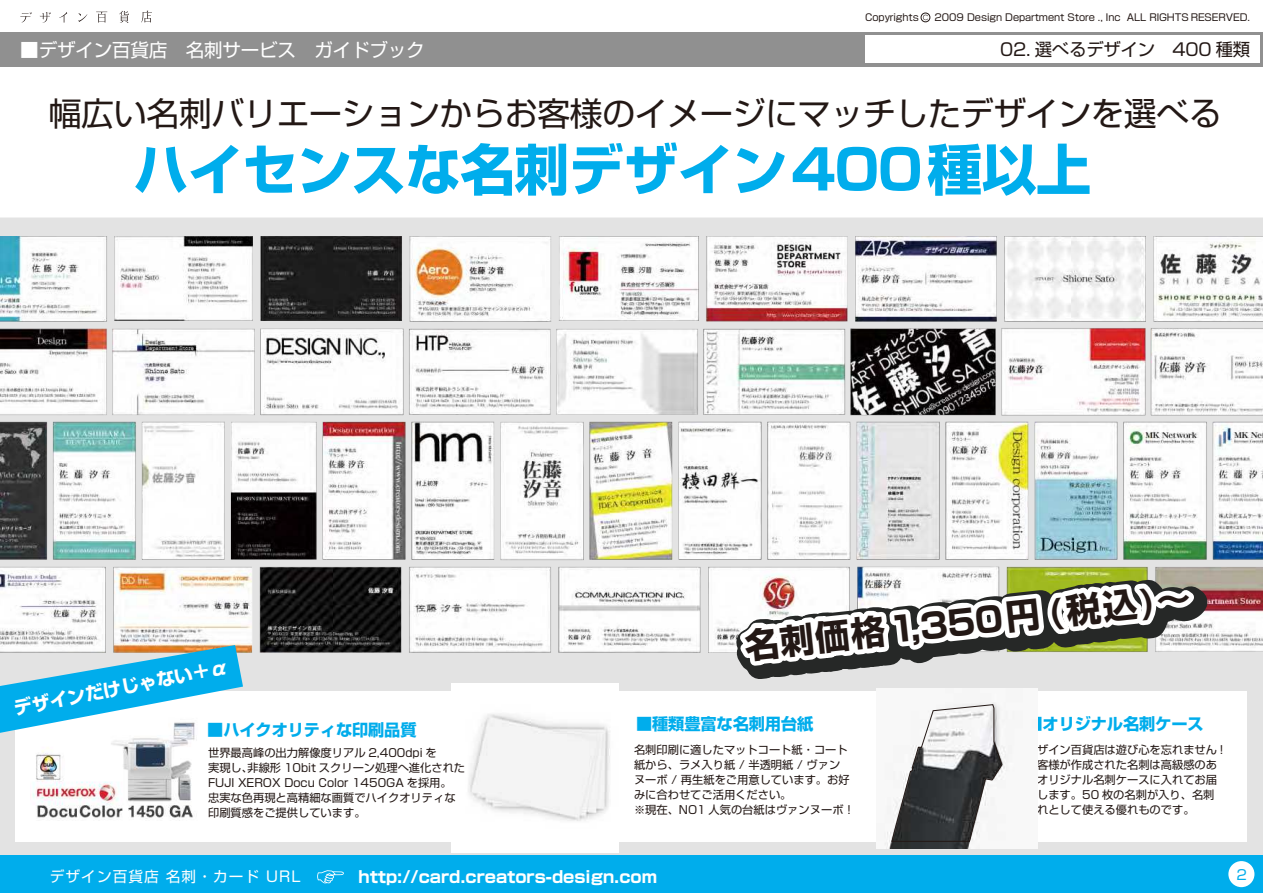
<style>
.page{position:relative;width:1263px;height:893px;background:#fff}
.page>*{position:absolute;margin:0;border:0;box-sizing:border-box;transform-origin:0 0}
.t1{font:700 54.9px "Shin Go Pro";letter-spacing:-.01em;color:#00adec}
.t2{font:700 34.35px "Shin Go Pro";color:#231815}
.t3{font:32.85px "Shin Go Pro";letter-spacing:-.01em;color:#231815}
.t4{font:18.6px "Shin Go Pro";letter-spacing:-.01em;color:#fff}
.t5{font:700 18.3px "Shin Go Pro";color:#fff}
.t6{font:17.4px "Shin Go Pro";letter-spacing:-.01em;color:#231815}
.t7{font:700 16.35px "Shin Go Pro";color:#fff}
.t8{font:700 16.2px "Shin Go Pro";letter-spacing:-.01em;color:#00adec}
.t9{font:700 16.2px "Shin Go Pro";letter-spacing:-.01em;color:#00aceb}
.t10{font:14.7px "Shin Go Pro";letter-spacing:.075em;color:#fff}
.t11{font:13.8px "Shin Go Pro";color:#00adec}
.t12{font:11.25px/15px "Shin Go Pro";color:#231815}
.t13{font:9.75px "Shin Go Pro";letter-spacing:-.005em;color:#231815}
</style>
<div class="page">
<div style="left:0;top:218px;width:1263px;height:637px;background:#e3e3e3"></div>
<img style="left:0;top:236px;width:1263px;height:416px">
<div style="left:15px;top:691px;width:1232px;height:150px;background:#fff"></div>
<div style="left:0;top:855px;width:1263px;height:38px;background:#00adec"></div>
<div style="left:0;top:32px;width:1263px;height:34px;background:#909090"></div>
<svg style="left:96px;top:12px;width:11px;height:11px"></svg>
<svg style="left:20px;top:12px;width:12px;height:11px"></svg>
<svg style="left:59px;top:12px;width:8px;height:11px"></svg>
<svg style="left:119px;top:11px;width:10px;height:12px"></svg>
<svg style="left:78px;top:13px;width:9px;height:9px"></svg>
<svg style="left:40px;top:12px;width:11px;height:11px"></svg>
<svg style="left:141px;top:11px;width:11px;height:12px"></svg>
<div style="left:1228px;top:861px;width:26px;height:26px;background:#fff;border-radius:50%"></div>
<div style="left:866px;top:35px;width:394px;height:28px;background:#fff"></div>
<div style="left:921px;top:13px;width:9px;height:9px;border:1px solid #231815;border-radius:50%"></div>
<svg style="left:923px;top:15px;width:5px;height:5px"></svg>
<svg style="left:317px;top:870px;width:27px;height:13px"></svg>
<img style="left:452px;top:683px;width:167px;height:170px">
<svg style="left:791px;top:217px;width:93px;height:224px"></svg>
<svg style="left:882px;top:842px;width:254px;height:13px"></svg>
<img style="left:32px;top:733px;width:163px;height:88px">
<svg style="left:0;top:645px;width:243px;height:88px"></svg>
<svg style="left:682px;top:441px;width:548px;height:401px"></svg>
<p class="t13" style="left:865px;top:9px;width:55px">Copyrights</p>
<p class="t13" style="left:935px;top:9px;width:317px">2009 Design Department Store ., Inc ALL RIGHTS RESERVED.</p>
<h3 class="t4" style="left:20px;top:35px;width:406px">■デザイン百貨店 名刺サービス ガイドブック</h3>
<h3 class="t6" style="left:1000px;top:35px;width:252px">02. 選べるデザイン 400 種類</h3>
<h3 class="t3" style="left:49px;top:87px;width:1174px">幅広い名刺バリエーションからお客様のイメージにマッチしたデザインを選べる</h3>
<h1 class="t1" style="left:134px;top:126px;width:959px">ハイセンスな名刺デザイン４００種以上</h1>
<h3 class="t5" style="left:11px;top:694px;width:219px;rotate:-11deg">デザインだけじゃない＋α</h3>
<h3 class="t9" style="left:207px;top:717px;width:211px">■ハイクオリティな印刷品質</h3>
<p class="t12" style="left:208px;top:744px;width:259px">世界最高峰の出力解像度リアル 2,400dpi を<br>実現し、非線形 10bit スクリーン処理へ進化された<br>FUJI XEROX Docu Color 1450GA を採用。忠実な色再現と高精細な画質でハイクオリティな印刷質感をご提供しています。</p>
<h2 class="t2" style="left:742px;top:618px;width:450px;rotate:-6deg">名刺価格1,350円 (税込)～</h2>
<h2 class="t2" style="left:747px;top:623px;width:450px;rotate:-6deg">名刺価格1,290円 (税込)～</h2>
<h3 class="t8" style="left:636px;top:711px;width:179px">■種類豊富な名刺用台紙</h3>
<p class="t12" style="left:634px;top:741px;width:222px">名刺印刷に適したマットコート紙・コート紙から、ラメ入り紙 / 半透明紙 / ヴァン<br>ヌーボ / 再生紙をご用意しています。お好みに合わせてご活用ください。<br>※現在、NO1 人気の台紙はヴァンヌーボ！</p>
<h3 class="t8" style="left:1026px;top:711px;width:179px">■オリジナル名刺ケース</h3>
<p class="t12" style="left:1026px;top:741px;width:199px">デザイン百貨店は遊び心を忘れません !お客様が作成された名刺は高級感のあるオリジナル名刺ケースに入れてお届けします。50 枚の名刺が入り、名刺入れとして使える優れものです。</p>
<h3 class="t10" style="left:50px;top:865px;width:252px">デザイン百貨店 名刺・カード URL</h3>
<h3 class="t7" style="left:358px;top:864px;width:300px">http://card.creators-design.com</h3>
<p class="t11" style="left:1236px;top:864px;width:12px">2</p>
</div>
